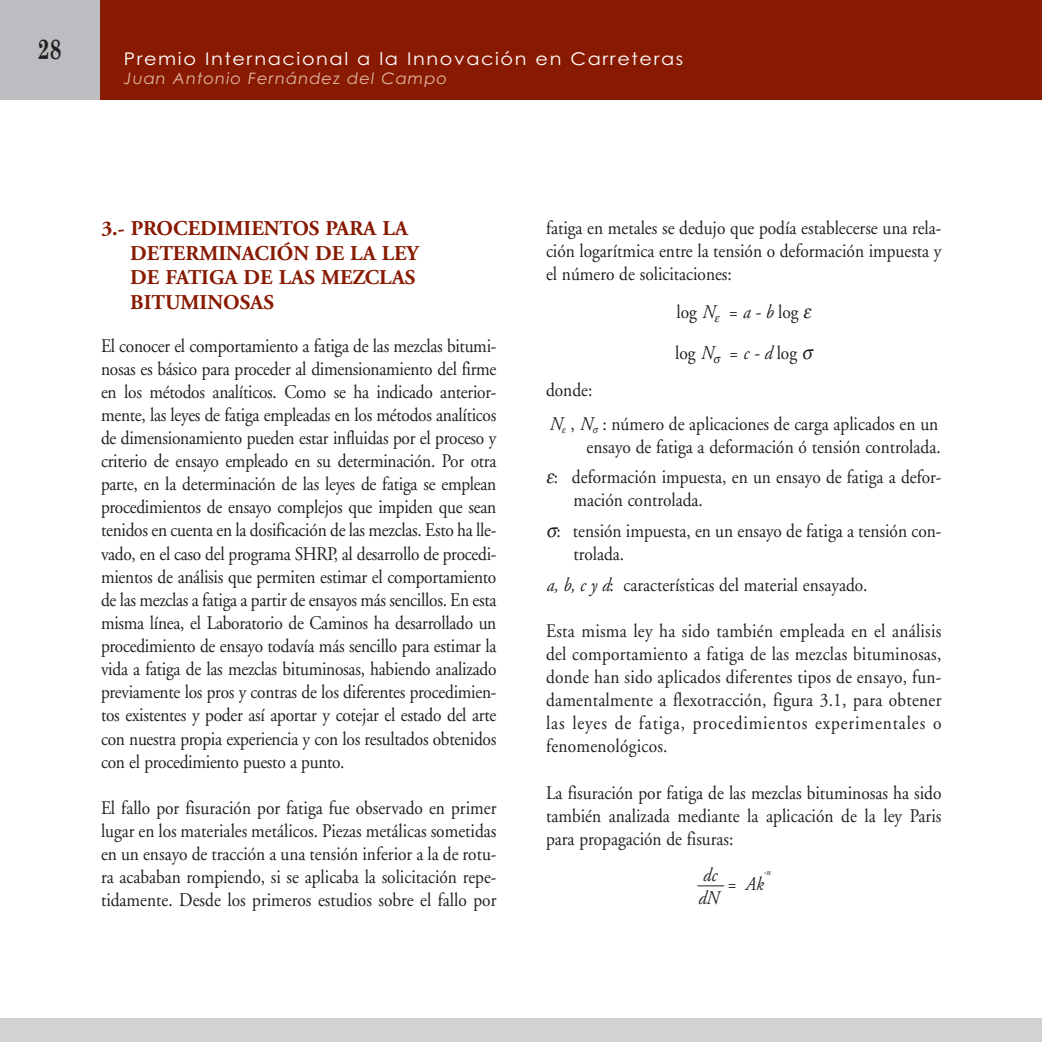
<style>
.page{position:relative;width:1042px;height:1042px;background:#fff}
.page>*{position:absolute;margin:0;border:0;box-sizing:border-box;transform-origin:0 0}
.t1{font:700 28px "Century Schoolbook";color:#231f20;scale:.75 1}
.t2{font:700 21px/24.5px "Adobe Garamond";color:#891a02}
.t3{font:19.25px/23.1px "Adobe Garamond";color:#231f20;text-align:justify;scale:.9 1}
.t4{font:italic 19.25px "Adobe Garamond";color:#231f20;scale:.9 1}
.t5{font:17.5px "Century Gothic";letter-spacing:.085em;color:#fff;scale:1.1 1}
.t6{font:italic 15.75px "Century Gothic";letter-spacing:.055em;color:#deb6a3;scale:1.05 1}
.t7{font:italic 9.62px "Adobe Garamond";color:#231f20;scale:.9 1}
.s1{font-style:italic}
</style>
<div class="page">
<div style="left:0;top:1017px;width:1041px;height:24px;background:#d1d2d4"></div>
<div style="left:99px;top:0;width:942px;height:99px;background:#891a02"></div>
<div style="left:0;top:0;width:99px;height:99px;background:#bcbdc0"></div>
<svg style="left:697px;top:885px;width:27px;height:1px"></svg>
<h1 class="t1" style="left:38px;top:38px;width:34px">28</h1>
<p class="t5" style="left:124px;top:52px;width:510px">Premio Internacional a la Innovación en Carreteras</p>
<p class="t6" style="left:124px;top:73px;width:309px">Juan Antonio Fernández del Campo</p>
<p class="t2" style="left:130px;top:218px;width:289px;text-indent:-29px">3.- PROCEDIMIENTOS PARA LA<br>DETERMINACIÓN DE LA LEY<br>DE FATIGA DE LAS MEZCLAS<br>BITUMINOSAS</p>
<p class="t3" style="left:101px;top:335px;width:441px">El conocer el comportamiento a fatiga de las mezclas bitumi&shy;nosas es básico para proceder al dimensionamiento del firme en los métodos analíticos. Como se ha indicado anterior&shy;mente, las leyes de fatiga empleadas en los métodos analíticos de dimensionamiento pueden estar influidas por el proceso y criterio de ensayo empleado en su determinación. Por otra parte, en la determinación de las leyes de fatiga se emplean procedimientos de ensayo complejos que impiden que sean tenidos en cuenta en la dosificación de las mezclas. Esto ha lle&shy;vado, en el caso del programa SHRP, al desarrollo de procedi&shy;mientos de análisis que permiten estimar el comportamiento de las mezclas a fatiga a partir de ensayos más sencillos. En esta misma línea, el Laboratorio de Caminos ha desarrollado un procedimiento de ensayo todavía más sencillo para estimar la vida a fatiga de las mezclas bituminosas, habiendo analizado previamente los pros y contras de los diferentes procedimien&shy;tos existentes y poder así aportar y cotejar el estado del arte con nuestra propia experiencia y con los resultados obtenidos con el procedimiento puesto a punto.</p>
<p class="t3" style="left:101px;top:797px;width:441px">El fallo por fisuración por fatiga fue observado en primer lugar en los materiales metálicos. Piezas metálicas sometidas en un ensayo de tracción a una tensión inferior a la de rotu&shy;ra acababan rompiendo, si se aplicaba la solicitación repe&shy;tidamente. Desde los primeros estudios sobre el fallo por</p>
<p class="t3" style="left:546px;top:218px;width:441px">fatiga en metales se dedujo que podía establecerse una rela&shy;ción logarítmica entre la tensión o deformación impuesta y el número de solicitaciones:</p>
<p class="t3" style="left:675px;top:293px;width:138px;line-height:40.8px">log <span class="s1">N</span> = <span class="s1">a - b</span> log log <span class="s1">N</span> = <span class="s1">c - d</span> log</p>
<p class="t3" style="left:546px;top:375px;width:437px;line-height:33.1px">donde:<br><span class="s1">N</span> , <span class="s1">N</span> : número de aplicaciones de carga aplicados en un</p>
<p class="t3" style="left:553px;top:433px;width:432px;line-height:30.6px;text-align:right">ensayo de fatiga a deformación ó tensión controlada.<br>: deformación impuesta, en un ensayo de fatiga a defor-</p>
<p class="t3" style="left:556px;top:486px;width:429px;line-height:30.6px;text-indent:17px">mación controlada.<br>: tensión impuesta, en un ensayo de fatiga a tensión con-</p>
<p class="t3" style="left:546px;top:540px;width:358px;line-height:30.6px;text-indent:27px">trolada.<br><span class="s1">a, b, c y d</span>: características del material ensayado.</p>
<p class="t3" style="left:546px;top:620px;width:441px">Esta misma ley ha sido también empleada en el análisis del comportamiento a fatiga de las mezclas bituminosas, donde han sido aplicados diferentes tipos de ensayo, fun&shy;damentalmente a flexotracción, figura 3.1, para obtener las leyes de fatiga, procedimientos experimentales o fenomenológicos.</p>
<p class="t3" style="left:546px;top:782px;width:441px">La fisuración por fatiga de las mezclas bituminosas ha sido también analizada mediante la aplicación de la ley Paris para propagación de fisuras:</p>
<p class="t4" style="left:702px;top:867px;width:17px">dc</p>
<p class="t7" style="left:763px;top:867px;width:9px">-n</p>
<p class="t4" style="left:726px;top:875px;width:43px">= Ak</p>
<p class="t4" style="left:697px;top:890px;width:25px">dN</p>
</div>
